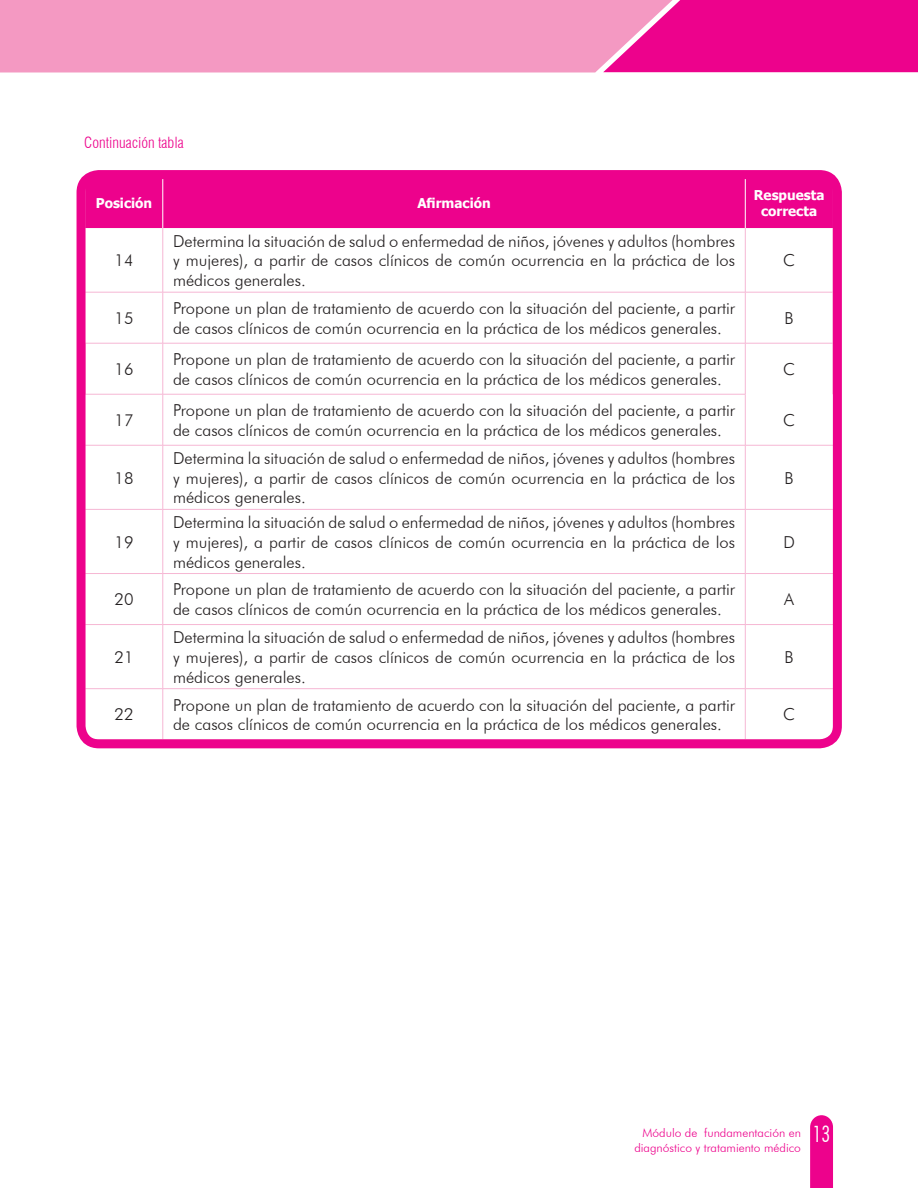
<style>
.page{position:relative;width:918px;height:1188px;background:#fff}
.page>*{position:absolute;margin:0;border:0;box-sizing:border-box;transform-origin:0 0}
.texco_corrido{font:300 16.5px/19.8px "Futura BT";color:#231f20}
.Corrido_TABLAS{font:300 condensed 15px "Swiss 721 BT";color:#ed028c}
.SUBTITULO{font:700 13.5px "Tahoma";color:#fff}
.t1{font:300 12px/14.4px "Futura BT";color:#ed028c}
.s1{font-stretch:condensed;font-size:22.5px;color:#fff}
</style>
<div class="page">
<svg style="left:810px;top:1115px;width:23px;height:73px;background:#ed0c90"></svg>
<div style="left:673px;top:0;width:245px;height:72px;background:#ed028c"></div>
<div style="left:0;top:0;width:673px;height:72px;background:#f499c2"></div>
<div style="left:87px;top:180px;width:745px;height:48px;background:#ed028c"></div>
<hr style="left:163px;top:177px;width:1px;height:51px;background:#fff">
<hr style="left:745px;top:177px;width:1px;height:51px;background:#fff">
<hr style="left:163px;top:228px;width:1px;height:64px;background:#f6b7d4">
<hr style="left:745px;top:228px;width:1px;height:64px;background:#f6b7d4">
<hr style="left:85px;top:292px;width:78px;height:1px;background:#f6b7d4">
<hr style="left:163px;top:292px;width:582px;height:1px;background:#f6b7d4">
<hr style="left:163px;top:292px;width:1px;height:51px;background:#f6b7d4">
<hr style="left:745px;top:292px;width:88px;height:1px;background:#f6b7d4">
<hr style="left:745px;top:292px;width:1px;height:51px;background:#f6b7d4">
<hr style="left:745px;top:343px;width:88px;height:1px;background:#f6b7d4">
<hr style="left:85px;top:509px;width:78px;height:1px;background:#f6b7d4">
<hr style="left:163px;top:509px;width:582px;height:1px;background:#f6b7d4">
<hr style="left:163px;top:510px;width:1px;height:63px;background:#f6b7d4">
<hr style="left:745px;top:509px;width:88px;height:1px;background:#f6b7d4">
<hr style="left:745px;top:510px;width:1px;height:63px;background:#f6b7d4">
<hr style="left:85px;top:573px;width:78px;height:1px;background:#f6b7d4">
<hr style="left:163px;top:573px;width:582px;height:1px;background:#f6b7d4">
<hr style="left:163px;top:574px;width:1px;height:50px;background:#f6b7d4">
<hr style="left:745px;top:573px;width:88px;height:1px;background:#f6b7d4">
<hr style="left:745px;top:574px;width:1px;height:50px;background:#f6b7d4">
<hr style="left:85px;top:624px;width:78px;height:1px;background:#f6b7d4">
<hr style="left:163px;top:624px;width:582px;height:1px;background:#f6b7d4">
<hr style="left:745px;top:624px;width:88px;height:1px;background:#f6b7d4">
<hr style="left:163px;top:394px;width:1px;height:51px;background:#f6b7d4">
<hr style="left:745px;top:394px;width:1px;height:51px;background:#f6b7d4">
<hr style="left:85px;top:445px;width:78px;height:1px;background:#f6b7d4">
<hr style="left:163px;top:445px;width:582px;height:1px;background:#f6b7d4">
<hr style="left:163px;top:445px;width:1px;height:64px;background:#f6b7d4">
<hr style="left:745px;top:445px;width:88px;height:1px;background:#f6b7d4">
<hr style="left:745px;top:445px;width:1px;height:64px;background:#f6b7d4">
<hr style="left:163px;top:625px;width:1px;height:63px;background:#f6b7d4">
<hr style="left:745px;top:625px;width:1px;height:63px;background:#f6b7d4">
<hr style="left:85px;top:688px;width:78px;height:1px;background:#f6b7d4">
<hr style="left:163px;top:688px;width:582px;height:1px;background:#f6b7d4">
<hr style="left:163px;top:689px;width:1px;height:51px;background:#f6b7d4">
<hr style="left:745px;top:688px;width:88px;height:1px;background:#f6b7d4">
<hr style="left:745px;top:689px;width:1px;height:51px;background:#f6b7d4">
<hr style="left:85px;top:343px;width:78px;height:1px;background:#f6b7d4">
<hr style="left:85px;top:394px;width:78px;height:1px;background:#f6b7d4">
<hr style="left:163px;top:343px;width:582px;height:1px;background:#f6b7d4">
<hr style="left:163px;top:343px;width:1px;height:51px;background:#f6b7d4">
<hr style="left:745px;top:343px;width:1px;height:51px;background:#f6b7d4">
<hr style="left:163px;top:394px;width:582px;height:1px;background:#f6b7d4">
<div style="left:77px;top:170px;width:765px;height:578px;border:9px solid #ed028c;border-radius:18px"></div>
<p class="Corrido_TABLAS" style="left:84px;top:134px;width:101px">Continuación tabla</p>
<p class="SUBTITULO" style="left:96px;top:193px;width:58px">Posición</p>
<p class="SUBTITULO" style="left:417px;top:193px;width:75px">Afirmación</p>
<p class="SUBTITULO" style="left:754px;top:185px;width:72px">Respuesta</p>
<p class="SUBTITULO" style="left:761px;top:201px;width:57px">correcta</p>
<p class="texco_corrido" style="left:114px;top:250px;width:21px">14</p>
<p class="texco_corrido" style="left:173px;top:231px;width:564px;text-align:justify">Determina la situación de salud o enfermedad de niños, jóvenes y adultos (hombres y mujeres), a partir de casos clínicos de común ocurrencia en la práctica de los médicos generales.</p>
<p class="texco_corrido" style="left:783px;top:250px;width:13px">C</p>
<p class="texco_corrido" style="left:114px;top:308px;width:21px">15</p>
<p class="texco_corrido" style="left:173px;top:298px;width:564px">Propone un plan de tratamiento de acuerdo con la situación del paciente, a partir de casos clínicos de común ocurrencia en la práctica de los médicos generales.</p>
<p class="texco_corrido" style="left:785px;top:308px;width:11px">B</p>
<p class="texco_corrido" style="left:114px;top:359px;width:21px">16</p>
<p class="texco_corrido" style="left:173px;top:349px;width:564px">Propone un plan de tratamiento de acuerdo con la situación del paciente, a partir de casos clínicos de común ocurrencia en la práctica de los médicos generales.</p>
<p class="texco_corrido" style="left:783px;top:359px;width:13px">C</p>
<p class="texco_corrido" style="left:114px;top:410px;width:21px">17</p>
<p class="texco_corrido" style="left:173px;top:400px;width:564px">Propone un plan de tratamiento de acuerdo con la situación del paciente, a partir de casos clínicos de común ocurrencia en la práctica de los médicos generales.</p>
<p class="texco_corrido" style="left:783px;top:410px;width:13px">C</p>
<p class="texco_corrido" style="left:114px;top:468px;width:21px">18</p>
<p class="texco_corrido" style="left:173px;top:448px;width:564px;text-align:justify">Determina la situación de salud o enfermedad de niños, jóvenes y adultos (hombres y mujeres), a partir de casos clínicos de común ocurrencia en la práctica de los médicos generales.</p>
<p class="texco_corrido" style="left:785px;top:468px;width:11px">B</p>
<p class="texco_corrido" style="left:114px;top:532px;width:21px">19</p>
<p class="texco_corrido" style="left:173px;top:512px;width:564px;text-align:justify">Determina la situación de salud o enfermedad de niños, jóvenes y adultos (hombres y mujeres), a partir de casos clínicos de común ocurrencia en la práctica de los médicos generales.</p>
<p class="texco_corrido" style="left:783px;top:532px;width:13px">D</p>
<p class="texco_corrido" style="left:114px;top:589px;width:21px">20</p>
<p class="texco_corrido" style="left:173px;top:580px;width:564px">Propone un plan de tratamiento de acuerdo con la situación del paciente, a partir de casos clínicos de común ocurrencia en la práctica de los médicos generales.</p>
<p class="texco_corrido" style="left:784px;top:589px;width:11px">A</p>
<p class="texco_corrido" style="left:114px;top:647px;width:21px">21</p>
<p class="texco_corrido" style="left:173px;top:627px;width:564px;text-align:justify">Determina la situación de salud o enfermedad de niños, jóvenes y adultos (hombres y mujeres), a partir de casos clínicos de común ocurrencia en la práctica de los médicos generales.</p>
<p class="texco_corrido" style="left:785px;top:647px;width:11px">B</p>
<p class="texco_corrido" style="left:114px;top:705px;width:21px">22</p>
<p class="texco_corrido" style="left:173px;top:695px;width:564px">Propone un plan de tratamiento de acuerdo con la situación del paciente, a partir de casos clínicos de común ocurrencia en la práctica de los médicos generales.</p>
<p class="texco_corrido" style="left:783px;top:705px;width:13px">C</p>
<p class="t1" style="left:634px;top:1126px;width:197px;text-indent:8px">Módulo de fundamentación en <span class="s1">13 </span>diagnóstico y tratamiento médico</p>
</div>
